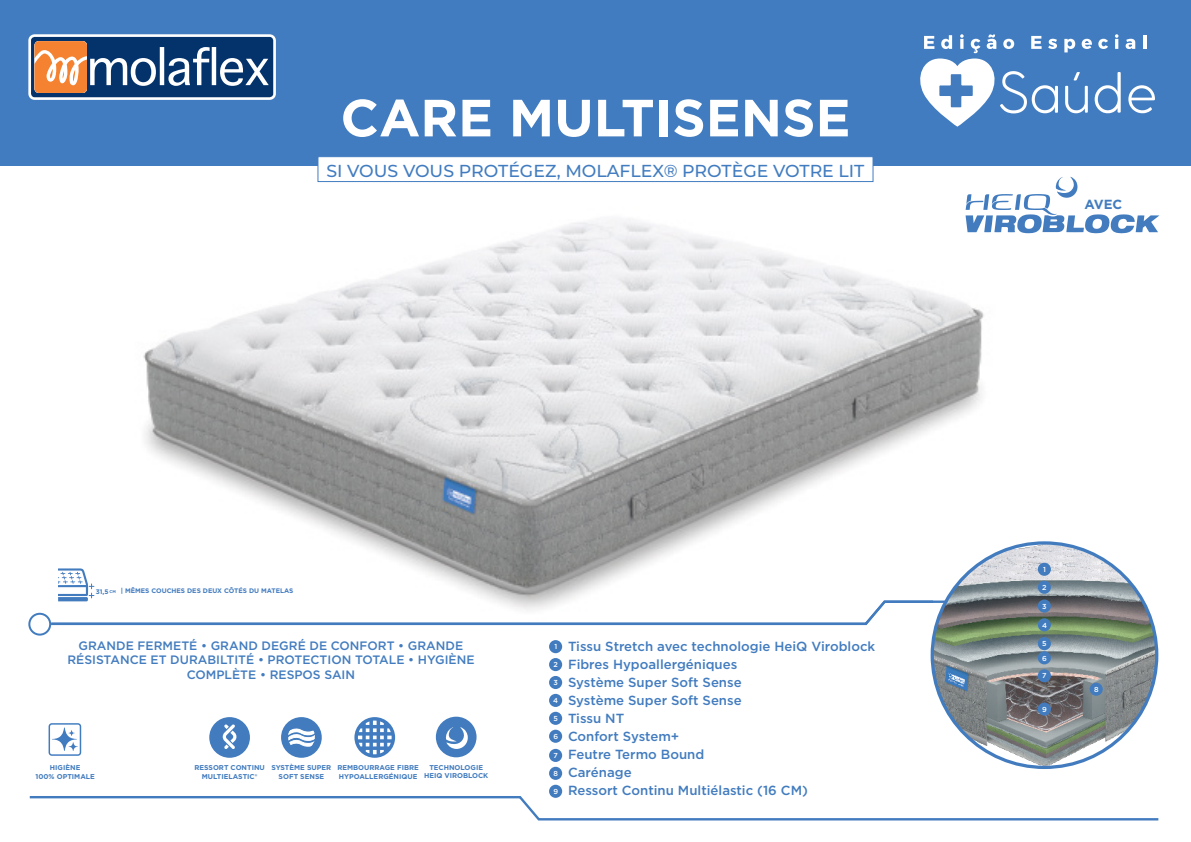
<style>
.page{position:relative;width:1191px;height:842px;background:#fff}
.page>*{position:absolute;margin:0;border:0;box-sizing:border-box;transform-origin:0 0}
.t1{font:700 52.3px "Gotham";color:#fff}
.t2{font:500 17.4px "Montserrat";color:#417cc0}
.t3{font:500 13.2px/18px "Gotham";color:#427cbf}
.t4{font:700 13.2px "Gotham";color:#427cbf}
.t5{font:500 12.2px/14.6px "Gotham";color:#427cbf;text-align:center}
.t6{font:500 7.2px/14.2px "Gotham";color:#fff}
.t7{font:700 7px/8.4px "Gotham";color:#427cbf;text-align:center}
.t8{font:700 6.6px "Gotham";color:#427cbf}
.s1{font-size:4px}
</style>
<div class="page">
<div style="left:0;top:0;width:1191px;height:166px;background:#417cc0"></div>
<img style="left:143px;top:219px;width:877px;height:452px">
<svg style="left:1064px;top:39px;width:11px;height:13px"></svg>
<svg style="left:1081px;top:39px;width:11px;height:10px"></svg>
<svg style="left:1098px;top:39px;width:10px;height:10px"></svg>
<svg style="left:1115px;top:34px;width:3px;height:15px"></svg>
<svg style="left:1125px;top:39px;width:10px;height:10px"></svg>
<hr style="left:1143px;top:35px;width:3px;height:14px;background:#fff">
<svg style="left:920px;top:34px;width:138px;height:93px"></svg>
<svg style="left:1065px;top:72px;width:22px;height:41px"></svg>
<svg style="left:1094px;top:72px;width:26px;height:41px"></svg>
<svg style="left:1128px;top:85px;width:27px;height:28px"></svg>
<svg style="left:965px;top:177px;width:194px;height:56px"></svg>
<svg style="left:28px;top:34px;width:248px;height:66px;background:#64728b"></svg>
<img style="left:932px;top:543px;width:224px;height:224px;border-radius:112px">
<div style="left:1037px;top:563px;width:14px;height:13px;background:#427cbf;border-radius:50%"></div>
<div style="left:1037px;top:581px;width:14px;height:13px;background:#427cbf;border-radius:50%"></div>
<div style="left:1037px;top:599px;width:14px;height:14px;background:#427cbf;border-radius:50%"></div>
<div style="left:1037px;top:618px;width:14px;height:13px;background:#427cbf;border-radius:50%"></div>
<div style="left:1037px;top:637px;width:14px;height:13px;background:#427cbf;border-radius:50%"></div>
<div style="left:1037px;top:651px;width:14px;height:13px;background:#427cbf;border-radius:50%"></div>
<div style="left:1037px;top:702px;width:14px;height:14px;background:#427cbf;border-radius:50%"></div>
<div style="left:1037px;top:669px;width:14px;height:13px;background:#427cbf;border-radius:50%"></div>
<div style="left:1089px;top:683px;width:13px;height:13px;background:#427cbf;border-radius:50%"></div>
<div style="left:549px;top:640px;width:13px;height:13px;background:#427cbf;border-radius:50%"></div>
<div style="left:549px;top:658px;width:13px;height:13px;background:#427cbf;border-radius:50%"></div>
<div style="left:549px;top:676px;width:13px;height:13px;background:#427cbf;border-radius:50%"></div>
<div style="left:549px;top:694px;width:13px;height:13px;background:#427cbf;border-radius:50%"></div>
<div style="left:549px;top:712px;width:13px;height:13px;background:#427cbf;border-radius:50%"></div>
<div style="left:549px;top:749px;width:13px;height:13px;background:#427cbf;border-radius:50%"></div>
<div style="left:549px;top:730px;width:13px;height:13px;background:#427cbf;border-radius:50%"></div>
<div style="left:549px;top:767px;width:13px;height:13px;background:#427cbf;border-radius:50%"></div>
<div style="left:549px;top:785px;width:13px;height:13px;background:#427cbf;border-radius:50%"></div>
<div style="left:317px;top:156px;width:556px;height:26px;background:#fff;border:1px solid #417cc0"></div>
<div style="left:28px;top:613px;width:23px;height:23px;border:2px solid #427cbf;border-radius:50%"></div>
<div style="left:209px;top:717px;width:41px;height:41px;background:#427cbf;border-radius:50%"></div>
<div style="left:436px;top:717px;width:40px;height:40px;background:#427cbf;border-radius:50%"></div>
<svg style="left:446px;top:727px;width:22px;height:22px"></svg>
<div style="left:49px;top:723px;width:32px;height:33px;border:1px solid #417cc0;border-radius:3px"></div>
<svg style="left:52px;top:727px;width:26px;height:24px"></svg>
<svg style="left:223px;top:724px;width:14px;height:25px"></svg>
<div style="left:281px;top:717px;width:41px;height:41px;background:#427cbf;border-radius:50%"></div>
<svg style="left:288px;top:728px;width:27px;height:19px"></svg>
<svg style="left:354px;top:717px;width:41px;height:41px"></svg>
<svg style="left:49px;top:568px;width:900px;height:58px"></svg>
<svg style="left:29px;top:795px;width:1130px;height:26px"></svg>
<h1 class="t1" style="left:340px;top:83px;width:511px">CARE MULTISENSE</h1>
<h2 class="t2" style="left:326px;top:158px;width:539px">SI VOUS VOUS PROTÉGEZ, MOLAFLEX® PROTÈGE VOTRE LIT</h2>
<p class="t8" style="left:96px;top:586px;width:199px">31,5 <span class="s1">CM</span> | MÊMES COUCHES DES DEUX CÔTÉS DU MATELAS</p>
<p class="t5" style="left:67px;top:638px;width:409px">GRANDE FERMETÉ • GRAND DEGRÉ DE CONFORT • GRANDE<br>RÉSISTANCE ET DURABILTITÉ • PROTECTION TOTALE • HYGIÈNE<br>COMPLÈTE • RESPOS SAIN</p>
<p class="t7" style="left:35px;top:763px;width:61px">HIGIÈNE<br>100% OPTIMALE</p>
<p class="t7" style="left:271px;top:763px;width:61px">SYSTÈME SUPER<br>SOFT SENSE</p>
<p class="t7" style="left:194px;top:763px;width:72px">RESSORT CONTINU<br>MULTIELASTIC®</p>
<p class="t7" style="left:424px;top:763px;width:66px">TECHNOLOGIE<br>HEIQ VIROBLOCK</p>
<p class="t7" style="left:337px;top:763px;width:83px;text-align:left">REMBOURRAGE FIBRE<br>HYPOALLERGÉNIQUE</p>
<p class="t6" style="left:554px;top:639px;width:4px">1</p>
<p class="t6" style="left:553px;top:657px;width:6px">2</p>
<p class="t6" style="left:553px;top:675px;width:6px">3</p>
<p class="t6" style="left:553px;top:693px;width:6px">4</p>
<p class="t6" style="left:553px;top:711px;width:6px">5</p>
<p class="t6" style="left:553px;top:748px;width:6px">7</p>
<p class="t6" style="left:553px;top:729px;width:6px">6</p>
<p class="t6" style="left:553px;top:766px;width:6px">8</p>
<p class="t6" style="left:553px;top:784px;width:6px">9</p>
<p class="t3" style="left:568px;top:637px;width:309px">Tissu Stretch avec technologie HeiQ Viroblock<br>Fibres Hypoallergéniques<br>Système Super Soft Sense<br>Système Super Soft Sense<br>Tissu NT<br>Confort System+<br>Feutre Termo Bound<br>Carénage<br>Ressort Continu Multiélastic (16 CM)</p>
<p class="t4" style="left:1084px;top:195px;width:39px">AVEC</p>
<p class="t6" style="left:1043px;top:562px;width:4px">1</p>
<p class="t6" style="left:1042px;top:580px;width:6px">2</p>
<p class="t6" style="left:1042px;top:599px;width:6px">3</p>
<p class="t6" style="left:1042px;top:618px;width:6px">4</p>
<p class="t6" style="left:1042px;top:636px;width:6px">5<br>6</p>
<p class="t6" style="left:1042px;top:669px;width:6px">7</p>
<p class="t6" style="left:1042px;top:702px;width:6px">9</p>
<p class="t6" style="left:1094px;top:682px;width:6px">8</p>
</div>
